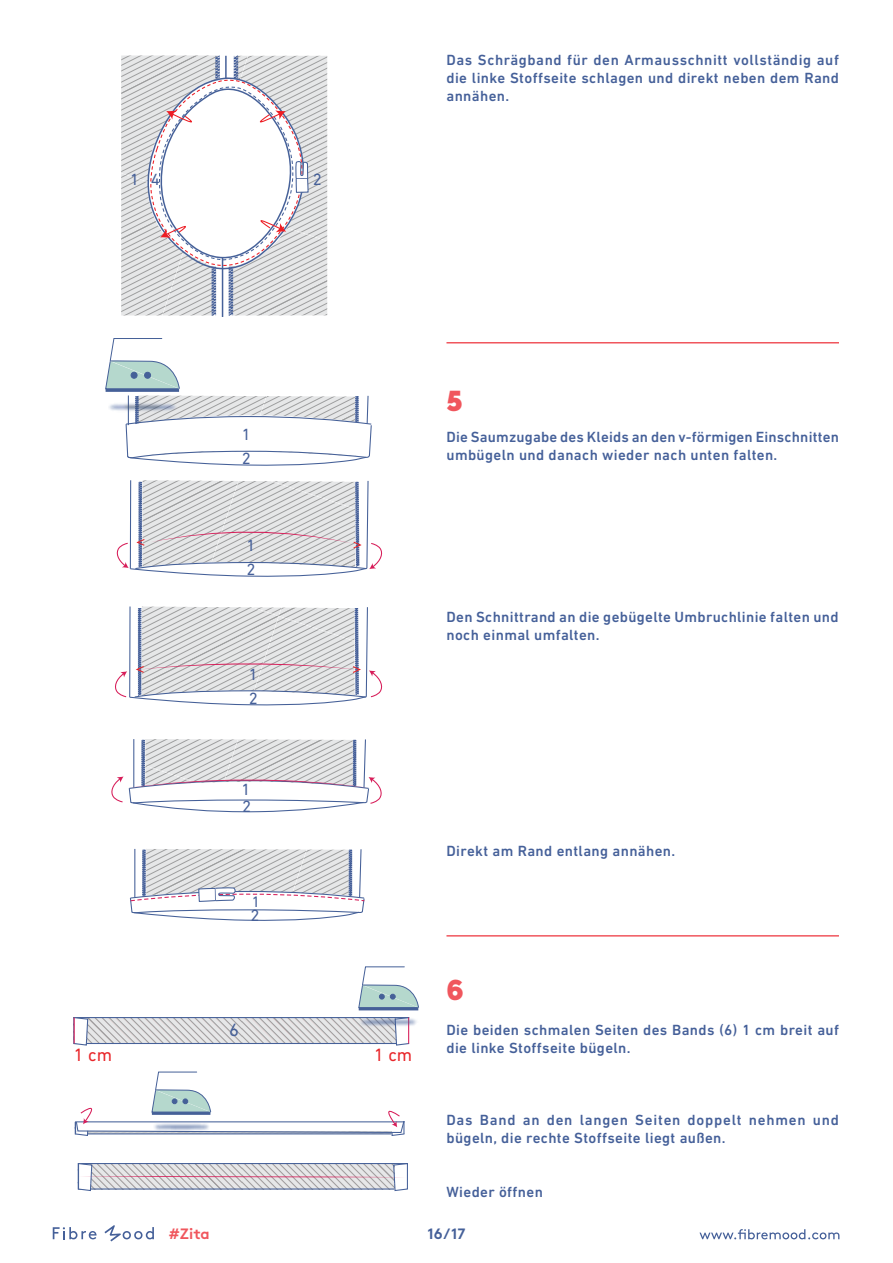
<style>
.page{position:relative;width:893px;height:1263px;background:#fff}
.page>*{position:absolute;margin:0;border:0;box-sizing:border-box;transform-origin:0 0}
.t1{font:900 28.5px "Raleway";color:#f0565d}
.t2{font:18.15px "DIN Next LT Pro";color:#e8262a}
.t3{font:18.15px "DIN Next LT Pro";color:#466199}
.t4{font:16.5px/23.7px "DIN Next LT Pro";color:#466099}
.t5{font:15.45px "DIN Next LT Pro";color:#466099}
.t6{font:500 15px/18px "DIN Next LT Pro";letter-spacing:.025em;color:#456099}
.t7{font:500 15px/18px "DIN Next LT Pro";letter-spacing:.05em;color:#456099}
.t8{font:700 15px "Brown";color:#f0565d}
.t9{font:700 15px "Brown";color:#456099}
</style>
<div class="page">
<svg style="left:699px;top:1229px;width:140px;height:10px"></svg>
<svg style="left:53px;top:1227px;width:44px;height:12px"></svg>
<svg style="left:104px;top:1225px;width:50px;height:16px"></svg>
<hr style="left:446px;top:342px;width:393px;height:1px;background:#f0565d">
<hr style="left:446px;top:935px;width:393px;height:1px;background:#f0565d">
<hr style="left:222px;top:257px;width:1px;height:60px;background:#466199">
<svg style="left:121px;top:55px;width:206px;height:261px"></svg>
<svg style="left:105px;top:338px;width:278px;height:239px"></svg>
<svg style="left:115px;top:606px;width:268px;height:100px"></svg>
<svg style="left:111px;top:739px;width:271px;height:74px"></svg>
<svg style="left:129px;top:849px;width:236px;height:72px"></svg>
<img style="left:358px;top:966px;width:61px;height:60px">
<svg style="left:73px;top:1016px;width:337px;height:30px"></svg>
<svg style="left:74px;top:1071px;width:331px;height:65px"></svg>
<svg style="left:77px;top:1163px;width:331px;height:29px"></svg>
<p class="t4" style="left:130px;top:168px;width:31px">1 4</p>
<p class="t4" style="left:313px;top:168px;width:11px">2</p>
<p class="t6" style="left:446px;top:51px;width:394px;text-align:justify">Das Schrägband für den Armausschnitt vollständig auf die linke Stoffseite schlagen und direkt neben dem Rand annähen.</p>
<p class="t4" style="left:242px;top:422px;width:11px">1<br>2</p>
<p class="t4" style="left:247px;top:534px;width:11px">1<br>2</p>
<p class="t4" style="left:249px;top:662px;width:11px">1<br>2</p>
<p class="t4" style="left:242px;top:780px;width:11px;line-height:17.4px">1<br>2</p>
<p class="t5" style="left:252px;top:892px;width:10px">1</p>
<p class="t4" style="left:250px;top:903px;width:11px">2</p>
<p class="t3" style="left:229px;top:1020px;width:11px">6</p>
<p class="t2" style="left:74px;top:1044px;width:40px">1 cm</p>
<p class="t2" style="left:374px;top:1044px;width:40px">1 cm</p>
<h1 class="t1" style="left:446px;top:381px;width:18px">5</h1>
<p class="t6" style="left:446px;top:428px;width:394px">Die Saumzugabe des Kleids an den v-förmigen Einschnitten umbügeln und danach wieder nach unten falten.</p>
<p class="t6" style="left:446px;top:608px;width:394px">Den Schnittrand an die gebügelte Umbruchlinie falten und noch einmal umfalten.</p>
<p class="t6" style="left:446px;top:842px;width:230px">Direkt am Rand entlang annähen.</p>
<h1 class="t1" style="left:446px;top:974px;width:19px">6</h1>
<p class="t6" style="left:446px;top:1021px;width:394px">Die beiden schmalen Seiten des Bands (6) 1 cm breit auf die linke Stoffseite bügeln.</p>
<p class="t7" style="left:446px;top:1111px;width:394px">Das Band an den langen Seiten doppelt nehmen und bügeln, die rechte Stoffseite liegt außen.</p>
<p class="t6" style="left:446px;top:1183px;width:98px">Wieder öffnen</p>
<p class="t8" style="left:169px;top:1222px;width:42px">#Zita</p>
<p class="t9" style="left:427px;top:1221px;width:40px">16/17</p>
</div>
